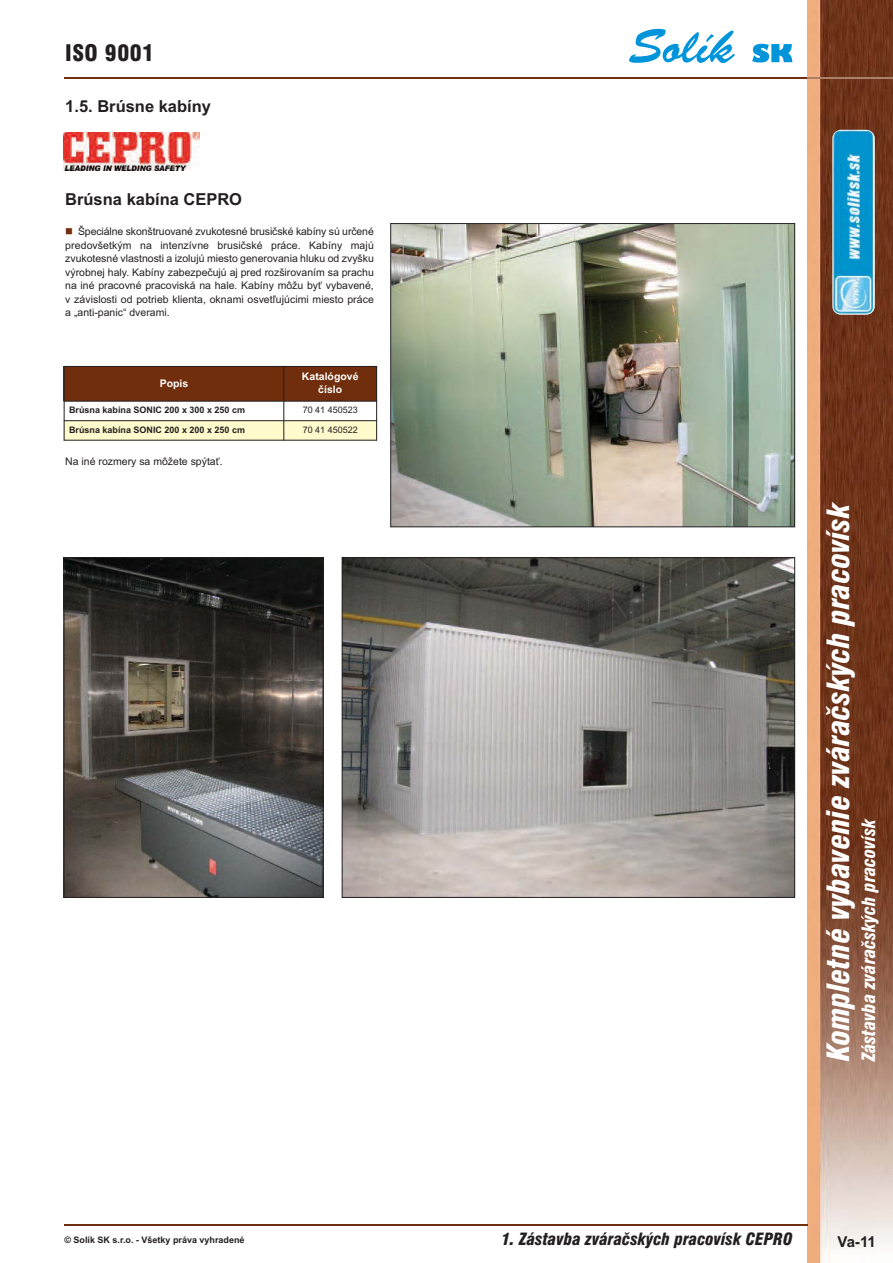
<style>
.page{position:relative;width:893px;height:1263px;background:#fff}
.page>*{position:absolute;margin:0;border:0;box-sizing:border-box;transform-origin:0 0}
.t1{font:italic 30px "Swis 721 Blk Cn EU";color:#fff}
.t2{font:21px "Swis 721 Blk Cn PL";letter-spacing:.025em;color:#231f20}
.t3{font:italic 18px "Swis 721 Blk Cn EU";letter-spacing:-.01em;color:#fff}
.t4{font:italic 16.5px "Swis 721 Blk Cn EU";color:#231f20}
.t5{font:700 16.5px "Arial";color:#231f20}
.t6{font:700 15px "Arial";color:#231f20}
.t7{font:10.5px/13.5px "Arial";color:#231f20;text-align:justify}
.t8{font:700 10.5px/12.6px "Arial";color:#fff;text-align:center}
.t9{font:700 9px "Arial";color:#231f20}
.t10{font:9px "Arial";color:#231f20}
</style>
<div class="page">
<svg style="left:629px;top:29px;width:163px;height:34px"></svg>
<img style="left:808px;top:0;width:85px;height:1263px">
<img style="left:832px;top:130px;width:43px;height:185px;border-radius:8px">
<hr style="left:64px;top:77px;width:744px;height:1px;background:#702e0c">
<hr style="left:808px;top:77px;width:85px;height:1px;background:#ad8066">
<hr style="left:64px;top:1224px;width:744px;height:2px;background:#702e0c">
<img style="left:64px;top:132px;width:135px;height:38px">
<div style="left:64px;top:366px;width:220px;height:35px;background:#702e0c"></div>
<div style="left:284px;top:366px;width:93px;height:35px;background:#702e0c"></div>
<div style="left:64px;top:421px;width:220px;height:20px;background:#fffbcc"></div>
<div style="left:284px;top:421px;width:93px;height:20px;background:#fffbcc"></div>
<hr style="left:64px;top:366px;width:1px;height:75px;background:#231f20">
<hr style="left:283px;top:366px;width:1px;height:75px;background:#231f20">
<hr style="left:376px;top:366px;width:1px;height:75px;background:#231f20">
<hr style="left:64px;top:366px;width:313px;height:1px;background:#231f20">
<hr style="left:64px;top:401px;width:313px;height:1px;background:#231f20">
<hr style="left:64px;top:420px;width:313px;height:1px;background:#231f20">
<hr style="left:64px;top:440px;width:313px;height:1px;background:#231f20">
<img style="left:392px;top:225px;width:401px;height:300px">
<div style="left:390px;top:223px;width:405px;height:304px;border:1px solid #231f20"></div>
<img style="left:66px;top:559px;width:255px;height:337px">
<div style="left:64px;top:557px;width:259px;height:341px;border:1px solid #231f20"></div>
<img style="left:344px;top:559px;width:449px;height:337px">
<div style="left:342px;top:557px;width:453px;height:341px;border:1px solid #231f20"></div>
<h2 class="t2" style="left:65px;top:40px;width:90px">ISO 9001</h2>
<h3 class="t5" style="left:65px;top:100px;width:147px">1.5. Brúsne kabíny</h3>
<h3 class="t5" style="left:65px;top:193px;width:178px">Brúsna kabína CEPRO</h3>
<p class="t7" style="left:65px;top:226px;width:310px;text-indent:13px">Špeciálne skonštruované zvukotesné brusičské kabíny sú určené predovšetkým na intenzívne brusičské práce. Kabíny majú zvukotesné vlastnosti a izolujú miesto generovania hluku od zvyšku výrobnej haly. Kabíny zabezpečujú aj pred rozširovaním sa prachu na iné pracovné pracoviská na hale. Kabíny môžu byť vybavené, v závislosti od potrieb klienta, oknami osvetľujúcimi miesto práce a „anti-panic“ dverami.</p>
<p class="t8" style="left:160px;top:378px;width:30px">Popis</p>
<p class="t8" style="left:302px;top:371px;width:58px">Katalógové číslo</p>
<p class="t9" style="left:69px;top:407px;width:177px">Brúsna kabína SONIC 200 x 300 x 250 cm</p>
<p class="t10" style="left:303px;top:407px;width:57px">70 41 450523</p>
<p class="t9" style="left:69px;top:426px;width:177px">Brúsna kabína SONIC 200 x 200 x 250 cm</p>
<p class="t10" style="left:303px;top:426px;width:57px">70 41 450522</p>
<p class="t7" style="left:65px;top:455px;width:159px">Na iné rozmery sa môžete spýtať.</p>
<h1 class="t1" style="left:819px;top:1061px;width:562px;rotate:-90deg">Kompletné vybavenie zváračských pracovísk</h1>
<h3 class="t3" style="left:857px;top:1061px;width:245px;rotate:-90deg">Zástavba zváračských pracovísk</h3>
<p class="t9" style="left:64px;top:1237px;width:182px">© Solík SK s.r.o. - Všetky práva vyhradené</p>
<h3 class="t4" style="left:501px;top:1228px;width:293px">1. Zástavba zváračských pracovísk CEPRO</h3>
<h3 class="t6" style="left:837px;top:1236px;width:40px">Va-11</h3>
</div>
